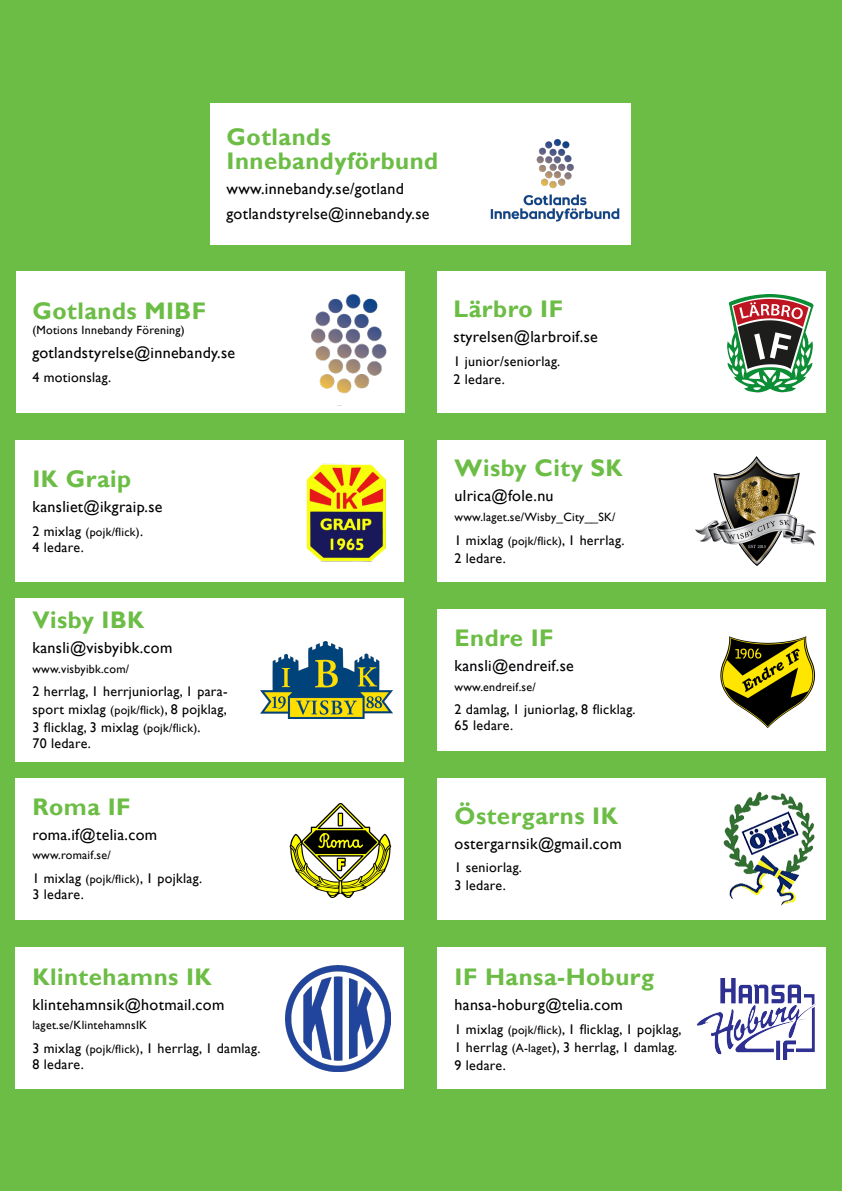
<style>
.page{position:relative;width:842px;height:1191px;background:#6cbd45}
.page>*{position:absolute;margin:0;border:0;box-sizing:border-box;transform-origin:0 0}
.t1{font:700 24px/24px "Gill Sans";letter-spacing:.02em;color:#6cbd45}
.t2{font:16px "Gill Sans";letter-spacing:.02em;color:#000003}
.t3{font:14px/18px "Gill Sans";letter-spacing:.02em;color:#000003}
.t4{font:12px "Gill Sans";letter-spacing:.02em;color:#000003}
.s1{font-size:14px}
.s2{font-size:12px}
</style>
<div class="page">
<div style="left:15px;top:440px;width:389px;height:142px;background:#fff"></div>
<div style="left:437px;top:440px;width:389px;height:142px;background:#fff"></div>
<div style="left:15px;top:598px;width:389px;height:163px;background:#fff"></div>
<div style="left:437px;top:609px;width:389px;height:142px;background:#fff"></div>
<div style="left:16px;top:778px;width:388px;height:141px;background:#fff"></div>
<div style="left:437px;top:778px;width:389px;height:141px;background:#fff"></div>
<div style="left:16px;top:947px;width:388px;height:142px;background:#fff"></div>
<div style="left:437px;top:947px;width:389px;height:141px;background:#fff"></div>
<div style="left:16px;top:271px;width:388px;height:142px;background:#fff"></div>
<div style="left:438px;top:271px;width:388px;height:142px;background:#fff"></div>
<div style="left:210px;top:103px;width:421px;height:141px;background:#fff"></div>
<img style="left:311px;top:293px;width:76px;height:101px">
<img style="left:727px;top:295px;width:87px;height:98px">
<img style="left:306px;top:463px;width:80px;height:99px">
<img style="left:695px;top:457px;width:120px;height:108px">
<img style="left:289px;top:803px;width:103px;height:94px">
<img style="left:260px;top:642px;width:132px;height:76px">
<img style="left:723px;top:791px;width:92px;height:115px">
<img style="left:285px;top:965px;width:106px;height:106px">
<img style="left:696px;top:978px;width:120px;height:81px">
<img style="left:720px;top:636px;width:95px;height:92px">
<img style="left:490px;top:138px;width:130px;height:84px">
<p class="t1" style="left:227px;top:126px;width:213px">Gotlands<br>Innebandyförbund</p>
<p class="t2" style="left:227px;top:179px;width:179px">www.innebandy.se/gotland</p>
<p class="t2" style="left:227px;top:204px;width:204px">gotlandstyrelse@innebandy.se</p>
<p class="t1" style="left:32px;top:300px;width:175px">Gotlands MIBF</p>
<p class="t4" style="left:32px;top:322px;width:154px">(Motions Innebandy Förening)</p>
<p class="t2" style="left:32px;top:344px;width:204px">gotlandstyrelse@innebandy.se</p>
<p class="t3" style="left:32px;top:368px;width:80px">4 motionslag.</p>
<p class="t1" style="left:32px;top:467px;width:100px">IK Graip</p>
<p class="t2" style="left:32px;top:497px;width:132px">kansliet@ikgraip.se</p>
<p class="t4" style="left:32px;top:524px;width:112px"><span class="s1">2 mixlag</span> (pojk/flick)<span class="s1">.</span></p>
<p class="t3" style="left:32px;top:538px;width:53px">4 ledare.</p>
<p class="t1" style="left:32px;top:608px;width:114px">Visby IBK</p>
<p class="t2" style="left:32px;top:638px;width:141px">kansli@visbyibk.com</p>
<p class="t4" style="left:32px;top:661px;width:98px">www.visbyibk.com/</p>
<p class="t3" style="left:32px;top:683px;width:197px;text-align:justify">2 herrlag, 1 herrjuniorlag, 1 para&shy;sport mixlag <span class="s2">(pojk/flick)</span>, 8 pojklag, 3 flicklag, 3 mixlag <span class="s2">(pojk/flick)</span>.</p>
<p class="t3" style="left:32px;top:735px;width:60px">70 ledare.</p>
<p class="t1" style="left:32px;top:795px;width:100px">Roma IF</p>
<p class="t2" style="left:32px;top:825px;width:126px">roma.if@telia.com</p>
<p class="t4" style="left:32px;top:848px;width:80px">www.romaif.se/</p>
<p class="t3" style="left:32px;top:869px;width:171px">1 mixlag <span class="s2">(pojk/flick)</span>, 1 pojklag.</p>
<p class="t3" style="left:32px;top:885px;width:53px">3 ledare.</p>
<p class="t1" style="left:32px;top:965px;width:181px">Klintehamns IK</p>
<p class="t2" style="left:32px;top:995px;width:194px">klintehamnsik@hotmail.com</p>
<p class="t4" style="left:32px;top:1018px;width:116px">laget.se/KlintehamnsIK</p>
<p class="t3" style="left:32px;top:1039px;width:230px">3 mixlag <span class="s2">(pojk/flick)</span>, 1 herrlag, 1 damlag.</p>
<p class="t3" style="left:32px;top:1055px;width:53px">8 ledare.</p>
<p class="t1" style="left:453px;top:298px;width:111px">Lärbro IF</p>
<p class="t2" style="left:453px;top:327px;width:146px">styrelsen@larbroif.se</p>
<p class="t3" style="left:453px;top:352px;width:108px">1 junior/seniorlag.<br>2 ledare.</p>
<p class="t1" style="left:454px;top:457px;width:170px">Wisby City SK</p>
<p class="t2" style="left:454px;top:486px;width:101px">ulrica@fole.nu</p>
<p class="t4" style="left:454px;top:510px;width:163px">www.laget.se/Wisby_City__SK/</p>
<p class="t3" style="left:454px;top:531px;width:171px">1 mixlag <span class="s2">(pojk/flick)</span>, 1 herrlag.<br>2 ledare.</p>
<p class="t1" style="left:454px;top:626px;width:101px">Endre IF</p>
<p class="t2" style="left:454px;top:656px;width:121px">kansli@endreif.se</p>
<p class="t4" style="left:454px;top:679px;width:83px">www.endreif.se/</p>
<p class="t3" style="left:454px;top:701px;width:183px">2 damlag, 1 juniorlag, 8 flicklag.</p>
<p class="t3" style="left:454px;top:717px;width:60px">65 ledare.</p>
<p class="t1" style="left:454px;top:804px;width:165px">Östergarns IK</p>
<p class="t2" style="left:454px;top:834px;width:169px">ostergarnsik@gmail.com</p>
<p class="t3" style="left:454px;top:859px;width:69px">1 seniorlag.</p>
<p class="t3" style="left:454px;top:877px;width:53px">3 ledare.</p>
<p class="t1" style="left:454px;top:965px;width:201px">IF Hansa-Hoburg</p>
<p class="t2" style="left:454px;top:995px;width:170px">hansa-hoburg@telia.com</p>
<p class="t3" style="left:454px;top:1020px;width:229px">1 mixlag <span class="s2">(pojk/flick)</span>, 1 flicklag, 1 pojklag,<br>1 herrlag <span class="s2">(A-laget</span>), 3 herrlag, 1 damlag.<br>9 ledare.</p>
</div>
